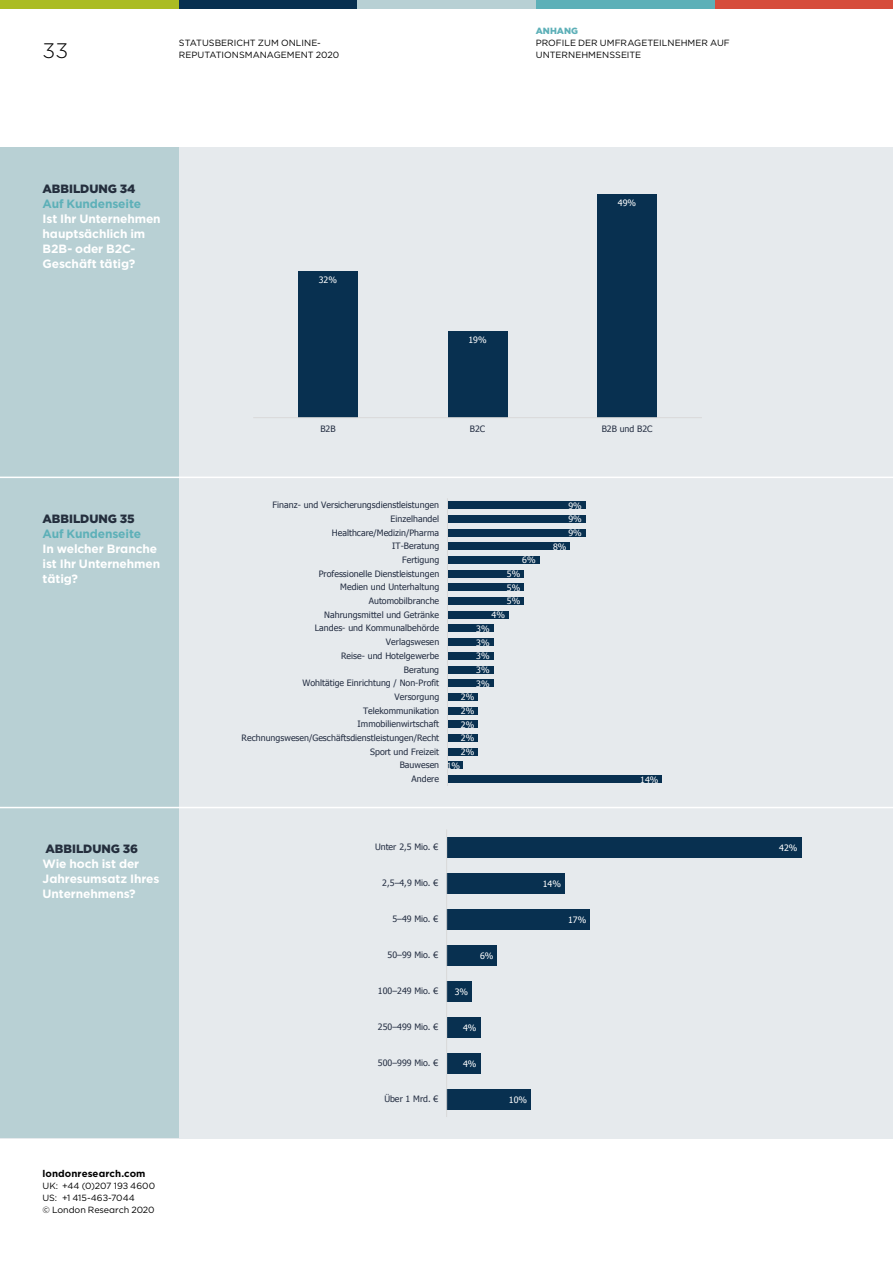
<style>
.page{position:relative;width:893px;height:1263px;background:#fff}
.page>*{position:absolute;margin:0;border:0;box-sizing:border-box;transform-origin:0 0}
.t1{font:300 21px "Gotham";color:#000}
.t2{font:700 12px/15px "Gotham";letter-spacing:-.01em;color:#fff}
.t3{font:900 12px "Gotham";letter-spacing:-.005em;color:#242e3d}
.t4{font:700 12px "Gotham";letter-spacing:-.01em;color:#5db0b8}
.t5{font:700 9.75px "Gotham";letter-spacing:.01em;color:#000}
.t6{font:9px/12px "Gotham";color:#000}
.t7{font:900 9px "Gotham";color:#5db0b8}
.t8{font:8.7px "Tahoma";color:#242e42}
.t9{font:8.7px "Tahoma";letter-spacing:.005em;color:#fff}
</style>
<div class="page">
<div style="left:714px;top:0;width:179px;height:9px;background:#d64d3b"></div>
<div style="left:536px;top:0;width:178px;height:9px;background:#5db0b8"></div>
<div style="left:357px;top:0;width:179px;height:9px;background:#b8d0d4"></div>
<div style="left:179px;top:0;width:178px;height:9px;background:#083050"></div>
<div style="left:0;top:0;width:179px;height:9px;background:#abbc22"></div>
<div style="left:0;top:478px;width:893px;height:330px;background:#e6eaed"></div>
<div style="left:447px;top:775px;width:215px;height:8px;background:#083050"></div>
<div style="left:447px;top:761px;width:16px;height:8px;background:#083050"></div>
<div style="left:447px;top:748px;width:31px;height:8px;background:#083050"></div>
<div style="left:447px;top:734px;width:31px;height:8px;background:#083050"></div>
<div style="left:447px;top:720px;width:31px;height:8px;background:#083050"></div>
<div style="left:447px;top:707px;width:31px;height:7px;background:#083050"></div>
<div style="left:447px;top:693px;width:31px;height:8px;background:#083050"></div>
<div style="left:447px;top:679px;width:47px;height:8px;background:#083050"></div>
<div style="left:447px;top:666px;width:47px;height:7px;background:#083050"></div>
<div style="left:447px;top:652px;width:47px;height:8px;background:#083050"></div>
<div style="left:447px;top:638px;width:47px;height:8px;background:#083050"></div>
<div style="left:447px;top:624px;width:47px;height:8px;background:#083050"></div>
<div style="left:447px;top:611px;width:62px;height:8px;background:#083050"></div>
<div style="left:447px;top:597px;width:77px;height:8px;background:#083050"></div>
<div style="left:447px;top:583px;width:77px;height:8px;background:#083050"></div>
<div style="left:447px;top:570px;width:77px;height:7px;background:#083050"></div>
<div style="left:447px;top:556px;width:93px;height:8px;background:#083050"></div>
<div style="left:447px;top:542px;width:123px;height:8px;background:#083050"></div>
<div style="left:447px;top:529px;width:139px;height:7px;background:#083050"></div>
<div style="left:447px;top:515px;width:139px;height:8px;background:#083050"></div>
<div style="left:447px;top:501px;width:139px;height:8px;background:#083050"></div>
<hr style="left:447px;top:498px;width:1px;height:288px;background:#d9d9d9">
<div style="left:0;top:808px;width:893px;height:330px;background:#e6eaed"></div>
<div style="left:447px;top:1089px;width:84px;height:20px;background:#083050"></div>
<div style="left:447px;top:1053px;width:33px;height:20px;background:#083050"></div>
<div style="left:447px;top:1017px;width:33px;height:20px;background:#083050"></div>
<div style="left:447px;top:981px;width:25px;height:20px;background:#083050"></div>
<div style="left:447px;top:945px;width:50px;height:20px;background:#083050"></div>
<div style="left:447px;top:909px;width:143px;height:20px;background:#083050"></div>
<div style="left:447px;top:873px;width:118px;height:21px;background:#083050"></div>
<div style="left:447px;top:837px;width:354px;height:21px;background:#083050"></div>
<hr style="left:446px;top:829px;width:1px;height:288px;background:#d9d9d9">
<div style="left:0;top:147px;width:893px;height:330px;background:#e6eaed"></div>
<div style="left:298px;top:272px;width:60px;height:146px;background:#083050"></div>
<div style="left:448px;top:331px;width:59px;height:87px;background:#083050"></div>
<div style="left:597px;top:194px;width:60px;height:224px;background:#083050"></div>
<hr style="left:253px;top:417px;width:449px;height:1px;background:#d9d9d9">
<div style="left:0;top:147px;width:179px;height:330px;background:#b8d0d4"></div>
<div style="left:0;top:478px;width:179px;height:330px;background:#b8d0d4"></div>
<div style="left:0;top:808px;width:179px;height:330px;background:#b8d0d4"></div>
<hr style="left:0;top:807px;width:893px;height:1px;background:#fff">
<h1 class="t1" style="left:43px;top:37px;width:27px">33</h1>
<p class="t6" style="left:179px;top:36px;width:162px">STATUSBERICHT ZUM ONLINE-<br>REPUTATIONSMANAGEMENT 2020</p>
<p class="t7" style="left:536px;top:24px;width:44px">ANHANG</p>
<p class="t6" style="left:536px;top:36px;width:196px">PROFILE DER UMFRAGETEILNEHMER AUF<br>UNTERNEHMENSSEITE</p>
<h2 class="t3" style="left:43px;top:180px;width:94px">ABBILDUNG 34</h2>
<h2 class="t4" style="left:43px;top:195px;width:100px">Auf Kundenseite</h2>
<h2 class="t2" style="left:43px;top:211px;width:120px">Ist Ihr Unternehmen hauptsächlich im<br>B2B- oder B2C-<br>Geschäft tätig?</h2>
<h2 class="t3" style="left:43px;top:510px;width:94px">ABBILDUNG 35</h2>
<h2 class="t4" style="left:43px;top:525px;width:100px">Auf Kundenseite</h2>
<h2 class="t2" style="left:43px;top:541px;width:119px">In welcher Branche ist Ihr Unternehmen tätig?</h2>
<h2 class="t3" style="left:45px;top:840px;width:94px">ABBILDUNG 36</h2>
<h2 class="t2" style="left:43px;top:856px;width:118px">Wie hoch ist der<br>Jahresumsatz Ihres<br>Unternehmens?</h2>
<p class="t5" style="left:43px;top:1167px;width:105px">londonresearch.com</p>
<p class="t6" style="left:43px;top:1179px;width:114px">UK: +44 (0)207 193 4600<br>US: +1 415-463-7044<br>© London Research 2020</p>
<p class="t9" style="left:319px;top:274px;width:20px">32%</p>
<p class="t9" style="left:468px;top:333px;width:20px">19%</p>
<p class="t9" style="left:618px;top:197px;width:20px">49%</p>
<p class="t8" style="left:320px;top:423px;width:17px">B2B</p>
<p class="t8" style="left:470px;top:423px;width:17px">B2C</p>
<p class="t8" style="left:602px;top:423px;width:52px">B2B und B2C</p>
<p class="t8" style="left:273px;top:499px;width:168px">Finanz- und Versicherungsdienstleistungen</p>
<p class="t9" style="left:568px;top:500px;width:15px">9%</p>
<p class="t8" style="left:391px;top:513px;width:50px">Einzelhandel</p>
<p class="t9" style="left:568px;top:513px;width:15px">9%</p>
<p class="t8" style="left:332px;top:526px;width:109px">Healthcare/Medizin/Pharma</p>
<p class="t9" style="left:568px;top:527px;width:15px">9%</p>
<p class="t8" style="left:392px;top:540px;width:48px">IT-Beratung</p>
<p class="t9" style="left:553px;top:541px;width:15px">8%</p>
<p class="t8" style="left:402px;top:554px;width:38px">Fertigung</p>
<p class="t9" style="left:522px;top:554px;width:15px">6%</p>
<p class="t8" style="left:319px;top:568px;width:122px">Professionelle Dienstleistungen</p>
<p class="t9" style="left:507px;top:568px;width:15px">5%</p>
<p class="t8" style="left:340px;top:581px;width:101px">Medien und Unterhaltung</p>
<p class="t9" style="left:507px;top:582px;width:15px">5%</p>
<p class="t8" style="left:369px;top:595px;width:72px">Automobilbranche</p>
<p class="t9" style="left:507px;top:595px;width:15px">5%</p>
<p class="t8" style="left:324px;top:609px;width:116px">Nahrungsmittel und Getränke</p>
<p class="t9" style="left:492px;top:609px;width:15px">4%</p>
<p class="t8" style="left:315px;top:622px;width:126px">Landes- und Kommunalbehörde</p>
<p class="t9" style="left:476px;top:623px;width:15px">3%</p>
<p class="t8" style="left:386px;top:636px;width:55px">Verlagswesen</p>
<p class="t9" style="left:476px;top:637px;width:15px">3%</p>
<p class="t8" style="left:341px;top:650px;width:100px">Reise- und Hotelgewerbe</p>
<p class="t9" style="left:476px;top:650px;width:15px">3%</p>
<p class="t8" style="left:404px;top:663px;width:37px">Beratung</p>
<p class="t9" style="left:476px;top:664px;width:15px">3%</p>
<p class="t8" style="left:302px;top:677px;width:138px">Wohltätige Einrichtung / Non-Profit</p>
<p class="t9" style="left:476px;top:678px;width:15px">3%</p>
<p class="t8" style="left:395px;top:691px;width:46px">Versorgung</p>
<p class="t9" style="left:461px;top:691px;width:15px">2%</p>
<p class="t8" style="left:363px;top:705px;width:78px">Telekommunikation</p>
<p class="t9" style="left:461px;top:705px;width:15px">2%</p>
<p class="t8" style="left:358px;top:718px;width:83px">Immobilienwirtschaft</p>
<p class="t9" style="left:461px;top:719px;width:15px">2%</p>
<p class="t8" style="left:242px;top:732px;width:199px">Rechnungswesen/Geschäftsdienstleistungen/Recht</p>
<p class="t9" style="left:461px;top:732px;width:15px">2%</p>
<p class="t8" style="left:370px;top:746px;width:71px">Sport und Freizeit</p>
<p class="t9" style="left:461px;top:746px;width:15px">2%</p>
<p class="t8" style="left:400px;top:759px;width:41px">Bauwesen</p>
<p class="t9" style="left:447px;top:760px;width:15px">1%</p>
<p class="t8" style="left:412px;top:773px;width:29px">Andere</p>
<p class="t9" style="left:640px;top:773px;width:20px">14%</p>
<p class="t8" style="left:375px;top:841px;width:65px">Unter 2,5 Mio. €</p>
<p class="t8" style="left:382px;top:877px;width:58px">2,5–4,9 Mio. €</p>
<p class="t9" style="left:543px;top:878px;width:20px">14%</p>
<p class="t8" style="left:392px;top:913px;width:47px">5–49 Mio. €</p>
<p class="t9" style="left:568px;top:914px;width:20px">17%</p>
<p class="t8" style="left:387px;top:949px;width:52px">50–99 Mio. €</p>
<p class="t9" style="left:480px;top:950px;width:15px">6%</p>
<p class="t8" style="left:378px;top:985px;width:62px">100–249 Mio. €</p>
<p class="t9" style="left:455px;top:986px;width:15px">3%</p>
<p class="t8" style="left:378px;top:1021px;width:62px">250–499 Mio. €</p>
<p class="t9" style="left:463px;top:1021px;width:15px">4%</p>
<p class="t8" style="left:378px;top:1057px;width:62px">500–999 Mio. €</p>
<p class="t9" style="left:463px;top:1057px;width:15px">4%</p>
<p class="t8" style="left:384px;top:1093px;width:55px">Über 1 Mrd. €</p>
<p class="t9" style="left:509px;top:1093px;width:20px">10%</p>
<p class="t9" style="left:779px;top:842px;width:20px">42%</p>
</div>
